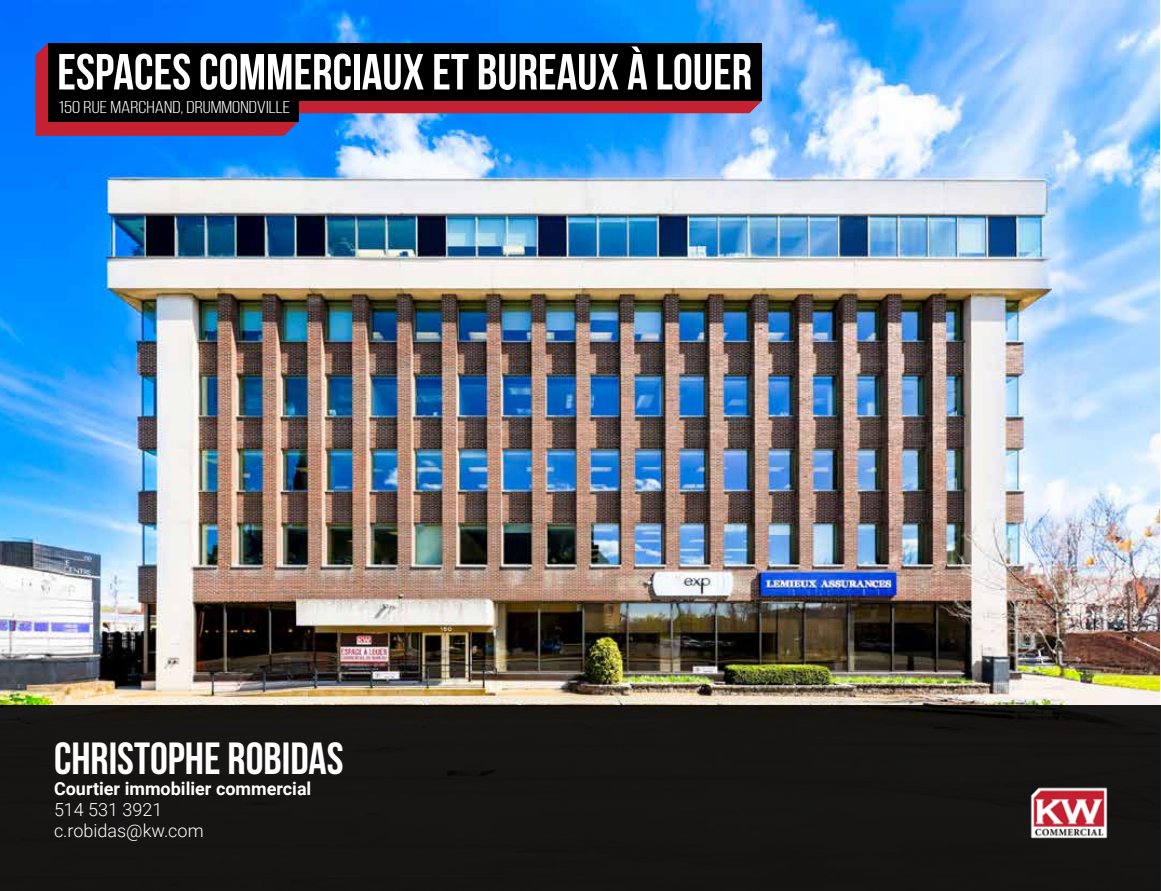
<style>
.page{position:relative;width:1161px;height:891px;background:#fff}
.page>*{position:absolute;margin:0;border:0;box-sizing:border-box;transform-origin:0 0}
.t1{font:700 50.7px "Bebas Neue";color:#fff}
.t2{font:700 45px "Bebas Neue";color:#fff}
.t3{font:700 18px "Roboto";color:#fff}
.t4{font:300 18px/21px "Roboto";color:#fff}
.t5{font:17.25px "Bebas Neue";color:#fff;scale:1.23 1}
</style>
<div class="page">
<img style="left:0;top:0;width:1160px;height:706px">
<div style="left:0;top:706px;width:1161px;height:185px;background:#161514"></div>
<img style="left:1030px;top:787px;width:78px;height:51px">
<div style="left:36px;top:43px;width:726px;height:70px;background:#c42132"></div>
<svg style="left:36px;top:68px;width:262px;height:68px;background:#bd2438"></svg>
<div style="left:48px;top:94px;width:250px;height:28px;background:#000"></div>
<div style="left:48px;top:43px;width:714px;height:58px;background:#000"></div>
<p class="t1" style="left:57px;top:44px;width:696px">ESPACES COMMERCIAUX ET BUREAUX À LOUER</p>
<p class="t5" style="left:58px;top:98px;width:190px">150 RUE MARCHAND, DRUMMONDVILLE</p>
<p class="t2" style="left:54px;top:734px;width:291px">CHRISTOPHE ROBIDAS</p>
<p class="t3" style="left:54px;top:776px;width:259px">Courtier immobilier commercial</p>
<p class="t4" style="left:54px;top:798px;width:151px">514 531 3921 c.robidas@kw.com</p>
</div>
